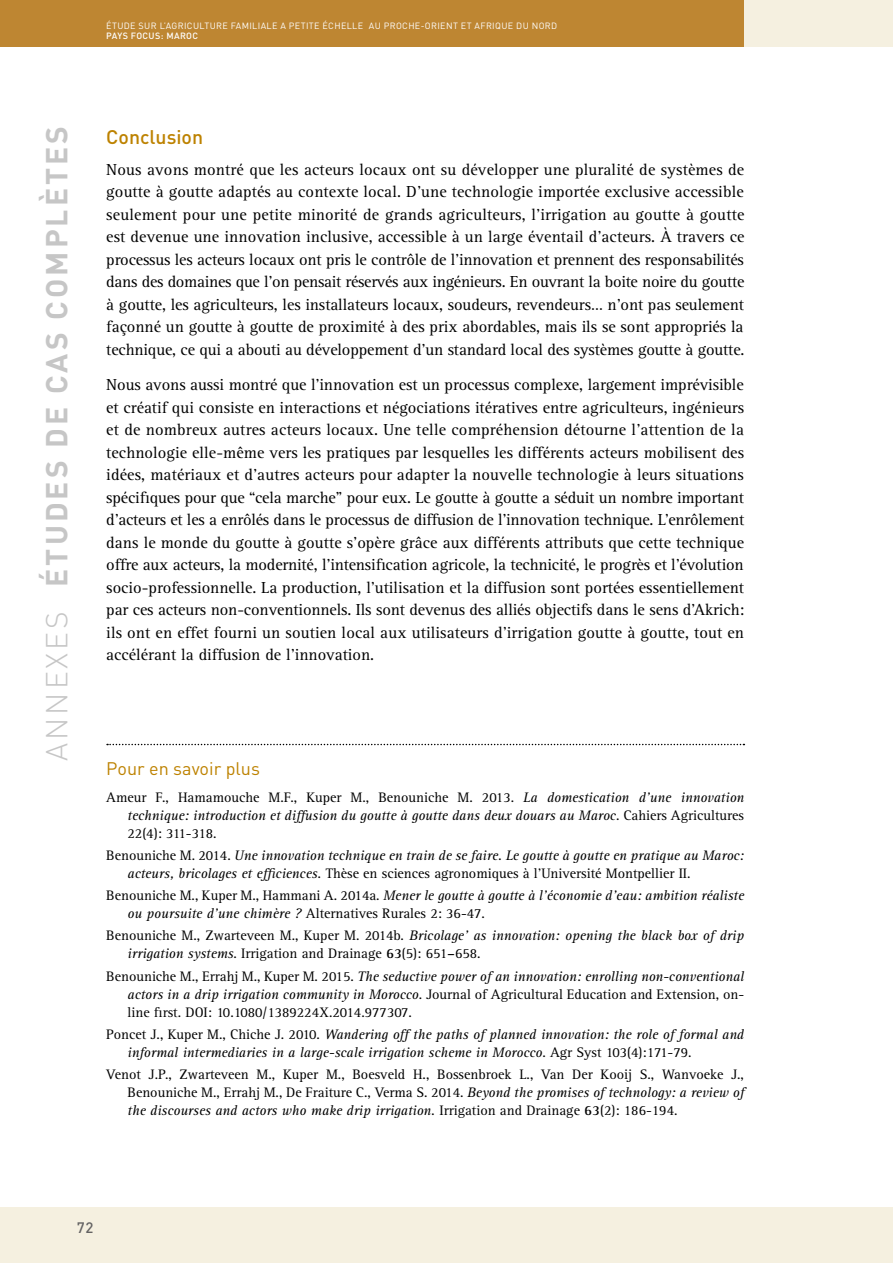
<style>
.page{position:relative;width:893px;height:1263px;background:#fff}
.page>*{position:absolute;margin:0;border:0;box-sizing:border-box;transform-origin:0 0}
.t1{font:700 30px "DIN";letter-spacing:.1em;color:#c6c6c6}
.t2{font:500 19.5px "DIN";color:#bd8200}
.t3{font:18px "DIN";color:#bd8200}
.t4{font:16.5px/22.5px "Rotis Serif";letter-spacing:-.005em;color:#000;text-align:justify}
.t5{font:500 15px "DIN";color:#646363}
.t6{font:italic 14.25px/18px "Rotis Serif";color:#000}
.t7{font:14.25px/18px "Rotis Serif";color:#000;text-align:justify}
.t8{font:9px "DIN";letter-spacing:.04em;color:#fff}
.t9{font:500 9px "DIN";letter-spacing:.04em;color:#fff}
.s1{font-weight:300}
.s2{font-style:normal}
.s3{font-style:italic}
.s4{font-weight:700}
</style>
<div class="page">
<div style="left:0;top:1208px;width:893px;height:55px;background:#f5f0e0"></div>
<div style="left:0;top:0;width:744px;height:47px;background:#be8632"></div>
<div style="left:744px;top:0;width:149px;height:47px;background:#f5f0e0"></div>
<svg style="left:107px;top:744px;width:637px;height:1px"></svg>
<p class="t8" style="left:106px;top:20px;width:452px">ÉTUDE SUR L’AGRICULTURE FAMILIALE A PETITE ÉCHELLE AU PROCHE-ORIENT ET AFRIQUE DU NORD</p>
<p class="t9" style="left:106px;top:30px;width:93px">PAYS FOCUS: MAROC</p>
<h1 class="t1" style="left:37px;top:761px;width:636px;rotate:-90deg"><span class="s1">ANNEXES</span> ÉTUDES DE CAS COMPLÈTES</h1>
<p class="t2" style="left:106px;top:124px;width:98px">Conclusion</p>
<p class="t4" style="left:106px;top:158px;width:640px">Nous avons montré que les acteurs locaux ont su développer une pluralité de systèmes de goutte à goutte adaptés au contexte local. D’une technologie importée exclusive accessible seulement pour une petite minorité de grands agriculteurs, l’irrigation au goutte à goutte est devenue une innovation inclusive, accessible à un large éventail d’acteurs. À travers ce processus les acteurs locaux ont pris le contrôle de l’innovation et prennent des responsabilités dans des domaines que l’on pensait réservés aux ingénieurs. En ouvrant la boite noire du goutte à goutte, les agriculteurs, les installateurs locaux, soudeurs, revendeurs… n’ont pas seulement façonné un goutte à goutte de proximité à des prix abordables, mais ils se sont appropriés la technique, ce qui a abouti au développement d’un standard local des systèmes goutte à goutte.</p>
<p class="t4" style="left:106px;top:374px;width:639px">Nous avons aussi montré que l’innovation est un processus complexe, largement imprévisible et créatif qui consiste en interactions et négociations itératives entre agriculteurs, ingénieurs et de nombreux autres acteurs locaux. Une telle compréhension détourne l’attention de la technologie elle-même vers les pratiques par lesquelles les différents acteurs mobilisent des idées, matériaux et d’autres acteurs pour adapter la nouvelle technologie à leurs situations spécifiques pour que “cela marche” pour eux. Le goutte à goutte a séduit un nombre important d’acteurs et les a enrôlés dans le processus de diffusion de l’innovation technique. L’enrôlement dans le monde du goutte à goutte s’opère grâce aux différents attributs que cette technique offre aux acteurs, la modernité, l’intensification agricole, la technicité, le progrès et l’évolution socio-professionnelle. La production, l’utilisation et la diffusion sont portées essentiellement par ces acteurs non-conventionnels. Ils sont devenus des alliés objectifs dans le sens d’Akrich: ils ont en effet fourni un soutien local aux utilisateurs d’irrigation goutte à goutte, tout en accélérant la diffusion de l’innovation.</p>
<p class="t3" style="left:106px;top:757px;width:155px">Pour en savoir plus</p>
<p class="t6" style="left:128px;top:788px;width:618px;text-align:justify;text-indent:-21px"><span class="s2">Ameur F., Hamamouche M.F., Kuper M., Benouniche M. 2013.</span> La domestication d’une innovation technique: introduction et diffusion du goutte à goutte dans deux douars au Maroc<span class="s2">. Cahiers Agricultures 22(4): 311-318.</span></p>
<p class="t6" style="left:128px;top:846px;width:618px;text-indent:-21px"><span class="s2">Benouniche M. 2014.</span> Une innovation technique en train de se faire. Le goutte à goutte en pratique au Maroc: acteurs, bricolages et efficiences. <span class="s2">Thèse en sciences agronomiques à l’Université Montpellier II.</span></p>
<p class="t6" style="left:128px;top:887px;width:618px;text-indent:-21px"><span class="s2">Benouniche M., Kuper M., Hammani A. 2014a.</span> Mener le goutte à goutte à l’économie d’eau: ambition réaliste ou poursuite d’une chimère ? <span class="s2">Alternatives Rurales 2: 36-47.</span></p>
<p class="t7" style="left:128px;top:927px;width:618px;text-indent:-21px">Benouniche M., Zwarteveen M., Kuper M. 2014b. <span class="s3">Bricolage’ as innovation: opening the black box of drip irrigation systems</span>. Irrigation and Drainage <span class="s4">63</span>(5): 651<span class="s4">–</span>658.</p>
<p class="t7" style="left:128px;top:967px;width:618px;text-indent:-21px">Benouniche M., Errahj M., Kuper M. 2015. <span class="s3">The seductive power of an innovation: enrolling non-conventional actors in a drip irrigation community in Morocco</span>. Journal of Agricultural Education and Extension, on&shy;line first. DOI: 10.1080/1389224X.2014.977307.</p>
<p class="t6" style="left:128px;top:1025px;width:618px;text-indent:-21px"><span class="s2">Poncet J., Kuper M., Chiche J. 2010.</span> Wandering off the paths of planned innovation: the role of formal and informal intermediaries in a large-scale irrigation scheme in Morocco<span class="s2">. Agr Syst 103(4):171-79.</span></p>
<p class="t7" style="left:128px;top:1066px;width:618px;text-indent:-21px">Venot J.P., Zwarteveen M., Kuper M., Boesveld H., Bossenbroek L., Van Der Kooij S., Wanvoeke J., Benouniche M., Errahj M., De Fraiture C., Verma S. 2014. <span class="s3">Beyond the promises of technology: a review of the discourses and actors who make drip irrigation.</span> Irrigation and Drainage <span class="s4">63</span>(2): 186-194.</p>
<p class="t5" style="left:77px;top:1218px;width:18px">72</p>
</div>
